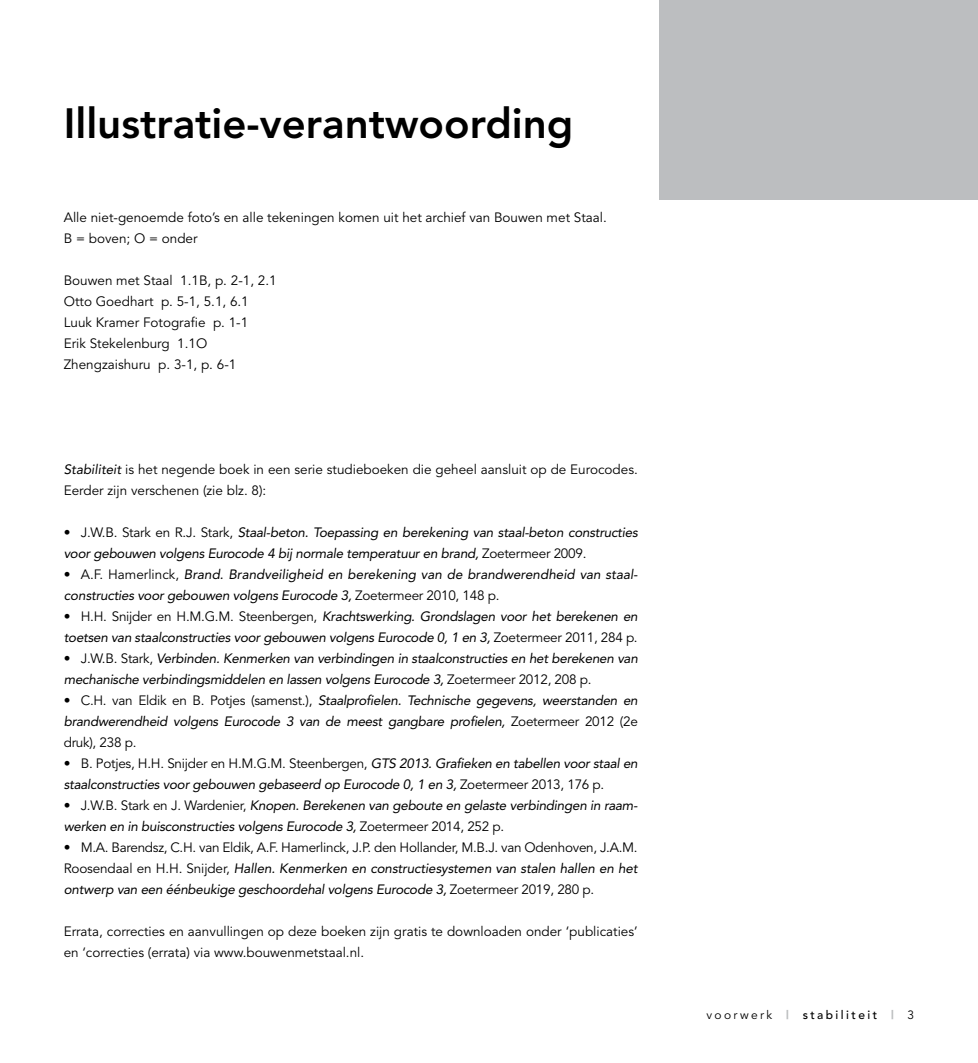
<style>
.page{position:relative;width:978px;height:1063px;background:#fff}
.page>*{position:absolute;margin:0;border:0;box-sizing:border-box;transform-origin:0 0}
.t1{font:800 42px "Avenir";color:#000}
.t2{font:italic 13.5px/21px "Avenir";letter-spacing:-.02em;color:#000}
.t3{font:13.5px/21px "Avenir";color:#000}
.t4{font:italic 13.5px/21px "Avenir";color:#000}
.t5{font:500 12px "Avenir";letter-spacing:.2em;color:#000}
.s1{font-style:italic}
.s2{font-style:normal}
.s3{font-weight:400}
.s4{font-weight:900;color:#bcbec0}
</style>
<div class="page">
<div style="left:659px;top:0;width:319px;height:200px;background:#bcbec0"></div>
<h1 class="t1" style="left:64px;top:99px;width:511px">Illustratie-verantwoording</h1>
<p class="t3" style="left:64px;top:207px;width:545px">Alle niet-genoemde foto’s en alle tekeningen komen uit het archief van Bouwen met Staal.<br>B = boven; O = onder</p>
<p class="t3" style="left:64px;top:270px;width:214px">Bouwen met Staal 1.1B, p. 2-1, 2.1<br>Otto Goedhart p. 5-1, 5.1, 6.1<br>Luuk Kramer Fotografie p. 1-1<br>Erik Stekelenburg 1.1O<br>Zhengzaishuru p. 3-1, p. 6-1</p>
<p class="t3" style="left:64px;top:459px;width:576px"><span class="s1">Stabiliteit</span> is het negende boek in een serie studieboeken die geheel aansluit op de Eurocodes.<br>Eerder zijn verschenen (zie blz. 8):</p>
<p class="t2" style="left:64px;top:522px;width:575px"><span class="s2">• J.W.B. Stark en R.J. Stark,</span> Staal-beton. Toepassing en berekening van staal-beton constructies voor gebouwen volgens Eurocode 4 bij normale temperatuur en brand, <span class="s2">Zoetermeer 2009.</span></p>
<p class="t4" style="left:64px;top:564px;width:575px"><span class="s2">• A.F. Hamerlinck,</span> Brand. Brandveiligheid en berekening van de brandwerendheid van staal&shy;constructies voor gebouwen volgens Eurocode 3, <span class="s2">Zoetermeer 2010, 148 p.</span></p>
<p class="t2" style="left:64px;top:606px;width:576px"><span class="s2">• H.H. Snijder en H.M.G.M. Steenbergen,</span> Krachtswerking. Grondslagen voor het berekenen en toetsen van staalconstructies voor gebouwen volgens Eurocode 0, 1 en 3, <span class="s2">Zoetermeer 2011, 284 p.</span></p>
<p class="t2" style="left:64px;top:648px;width:576px"><span class="s2">• J.W.B. Stark,</span> Verbinden. Kenmerken van verbindingen in staalconstructies en het berekenen van mechanische verbindingsmiddelen en lassen volgens Eurocode 3, <span class="s2">Zoetermeer 2012, 208 p.</span></p>
<p class="t2" style="left:64px;top:690px;width:576px;text-align:justify"><span class="s2">• C.H. van Eldik en B. Potjes (samenst.),</span> Staalprofielen. Technische gegevens, weerstanden en brandwerendheid volgens Eurocode 3 van de meest gangbare profielen, <span class="s2">Zoetermeer 2012 (2e druk), 238 p.</span></p>
<p class="t2" style="left:64px;top:753px;width:576px"><span class="s2">• B. Potjes, H.H. Snijder en H.M.G.M. Steenbergen,</span> GTS 2013. Grafieken en tabellen voor staal en staalconstructies voor gebouwen gebaseerd op Eurocode 0, 1 en 3, <span class="s2">Zoetermeer 2013, 176 p.</span></p>
<p class="t2" style="left:64px;top:795px;width:575px"><span class="s2">• J.W.B. Stark en J. Wardenier,</span> Knopen. Berekenen van geboute en gelaste verbindingen in raam&shy;werken en in buisconstructies volgens Eurocode 3, <span class="s2">Zoetermeer 2014, 252 p.</span></p>
<p class="t3" style="left:64px;top:837px;width:576px;text-align:justify">• M.A. Barendsz, C.H. van Eldik, A.F. Hamerlinck, J.P. den Hollander, M.B.J. van Odenhoven, J.A.M.<br>Roosendaal en H.H. Snijder, <span class="s1">Hallen. Kenmerken en constructiesystemen van stalen hallen en het ontwerp van een éénbeukige geschoordehal volgens Eurocode 3,</span> Zoetermeer 2019, 280 p.</p>
<p class="t3" style="left:64px;top:921px;width:576px">Errata, correcties en aanvullingen op deze boeken zijn gratis te downloaden onder ‘publicaties’ en ‘correcties (errata) via www.bouwenmetstaal.nl.</p>
<p class="t5" style="left:706px;top:1007px;width:209px"><span class="s3">voorwerk</span> <span class="s4">|</span> stabiliteit <span class="s4">|</span> <span class="s3">3</span></p>
</div>
